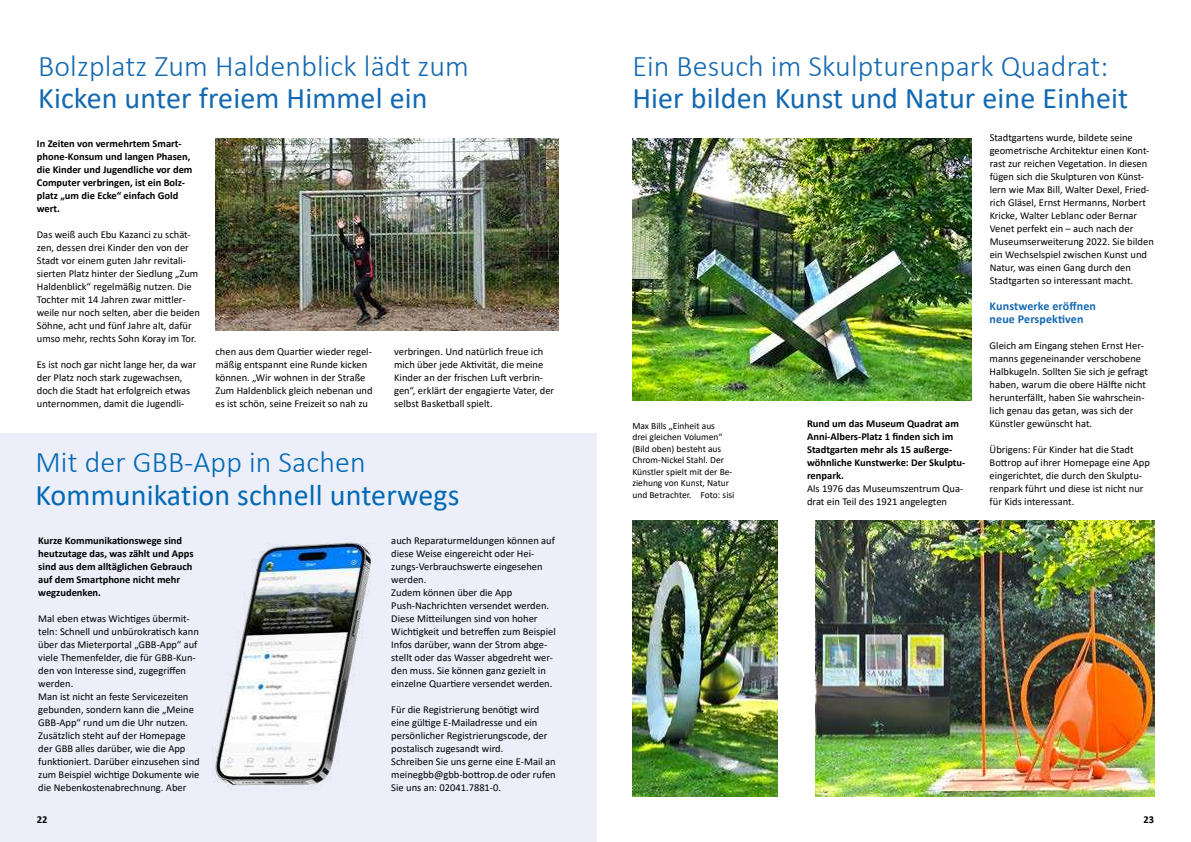
<style>
.page{position:relative;width:1191px;height:842px;background:#fff}
.page>*{position:absolute;margin:0;border:0;box-sizing:border-box;transform-origin:0 0}
.t1{font:300 30px "Calibri";letter-spacing:.005em;color:#1268b1}
.t2{font:30px "Calibri";letter-spacing:.005em;color:#1268b1}
.t3{font:30px "Calibri";letter-spacing:.005em;color:#0069b4}
.t4{font:300 30px "Calibri";letter-spacing:.005em;color:#0069b4}
.t5{font:700 12px/13px "Calibri";letter-spacing:.01em;color:#1268b1}
.t6{font:10.5px/13px "Calibri";color:#000}
.t7{font:700 10.5px/13px "Calibri";color:#000}
.t8{font:9.5px/11.5px "Calibri";color:#000}
</style>
<div class="page">
<div style="left:0;top:433px;width:597px;height:409px;background:#eceef9"></div>
<img style="left:632px;top:139px;width:339px;height:262px">
<img style="left:815px;top:520px;width:339px;height:276px">
<img style="left:632px;top:521px;width:145px;height:275px">
<img style="left:215px;top:139px;width:343px;height:192px">
<img style="left:213px;top:542px;width:159px;height:249px">
<h1 class="t1" style="left:38px;top:54px;width:432px">Bolzplatz Zum Haldenblick lädt zum</h1>
<h1 class="t2" style="left:38px;top:87px;width:391px">Kicken unter freiem Himmel ein</h1>
<p class="t7" style="left:37px;top:137px;width:157px">In Zeiten von vermehrtem Smart&shy;phone-Konsum und langen Phasen, die Kinder und Jugendliche vor dem<br>Computer verbringen, ist ein Bolz&shy;platz „um die Ecke“ einfach Gold wert.</p>
<p class="t6" style="left:37px;top:229px;width:165px">Das weiß auch Ebu Kazanci zu schät&shy;zen, dessen drei Kinder den von der Stadt vor einem guten Jahr revitali&shy;sierten Platz hinter der Siedlung „Zum Haldenblick“ regelmäßig nutzen. Die Tochter mit 14 Jahren zwar mi琀琀ler&shy;weile nur noch selten, aber die beiden Söhne, acht und fünf Jahre alt, dafür umso mehr, rechts Sohn Koray im Tor.</p>
<p class="t6" style="left:37px;top:358px;width:161px">Es ist noch gar nicht lange her, da war der Platz noch stark zugewachsen, doch die Stadt hat erfolgreich etwas unternommen, damit die Jugendli-</p>
<p class="t6" style="left:215px;top:345px;width:159px">chen aus dem Quar琀椀er wieder regel&shy;mäßig entspannt eine Runde kicken können. „Wir wohnen in der Straße Zum Haldenblick gleich nebenan und es ist schön, seine Freizeit so nah zu</p>
<p class="t6" style="left:394px;top:346px;width:162px">verbringen. Und natürlich freue ich mich über jede Ak琀椀vität, die meine Kinder an der frischen Lu昀琀 verbrin&shy;gen“, erklärt der engagierte Vater, der selbst Basketball spielt.</p>
<h1 class="t4" style="left:35px;top:451px;width:332px">Mit der GBB-App in Sachen</h1>
<h1 class="t3" style="left:35px;top:483px;width:425px">Kommunikation schnell unterwegs</h1>
<p class="t7" style="left:38px;top:534px;width:157px">Kurze Kommunika琀椀onswege sind heutzutage das, was zählt und Apps sind aus dem alltäglichen Gebrauch auf dem Smartphone nicht mehr wegzudenken.</p>
<p class="t6" style="left:38px;top:612px;width:163px">Mal eben etwas Wich琀椀ges übermit&shy;teln: Schnell und unbürokra琀椀sch kann über das Mieterportal „GBB-App“ auf viele Themenfelder, die für GBB-Kun&shy;den von Interesse sind, zugegri昀昀en werden.<br>Man ist nicht an feste Servicezeiten gebunden, sondern kann die „Meine GBB-App“ rund um die Uhr nutzen.<br>Zusätzlich steht auf der Homepage der GBB alles darüber, wie die App funk琀椀oniert. Darüber einzusehen sind zum Beispiel wich琀椀ge Dokumente wie die Nebenkostenabrechnung. Aber</p>
<p class="t7" style="left:37px;top:814px;width:12px">22</p>
<p class="t6" style="left:391px;top:534px;width:166px">auch Reparaturmeldungen können auf diese Weise eingereicht oder Hei&shy;zungs-Verbrauchswerte eingesehen werden.<br>Zudem können über die App Push-Nachrichten versendet werden.<br>Diese Mi琀琀eilungen sind von hoher Wich琀椀gkeit und betre昀昀en zum Beispiel Infos darüber, wann der Strom abge&shy;stellt oder das Wasser abgedreht wer&shy;den muss. Sie können ganz gezielt in einzelne Quar琀椀ere versendet werden.</p>
<p class="t6" style="left:391px;top:703px;width:166px">Für die Registrierung benö琀椀gt wird eine gül琀椀ge E-Mailadresse und ein persönlicher Registrierungscode, der postalisch zugesandt wird.<br>Schreiben Sie uns gerne eine E-Mail an meinegbb@gbb-bo琀琀rop.de oder rufen Sie uns an: 02041.7881-0.</p>
<h1 class="t1" style="left:632px;top:54px;width:477px">Ein Besuch im Skulpturenpark Quadrat:</h1>
<h1 class="t2" style="left:632px;top:87px;width:497px">Hier bilden Kunst und Natur eine Einheit</h1>
<p class="t8" style="left:632px;top:419px;width:104px">Max Bills „Einheit aus<br>drei gleichen Volumen“ (Bild oben) besteht aus<br>Chrom-Nickel Stahl. Der<br>Künstler spielt mit der Be&shy;ziehung von Kunst, Natur und Betrachter. Foto: sisi</p>
<p class="t7" style="left:807px;top:417px;width:160px">Rund um das Museum Quadrat am<br>Anni-Albers-Platz 1 昀椀nden sich im<br>Stadtgarten mehr als 15 außerge&shy;wöhnliche Kunstwerke: Der Skulptu&shy;renpark.</p>
<p class="t6" style="left:807px;top:482px;width:158px">Als 1976 das Museumszentrum Qua&shy;drat ein Teil des 1921 angelegten</p>
<p class="t6" style="left:989px;top:131px;width:166px">Stadtgartens wurde, bildete seine geometrische Architektur einen Kont&shy;rast zur reichen Vegeta琀椀on. In diesen fügen sich die Skulpturen von Künst&shy;lern wie Max Bill, Walter Dexel, Fried&shy;rich Gläsel, Ernst Hermanns, Norbert Kricke, Walter Leblanc oder Bernar Venet perfekt ein – auch nach der Museumserweiterung 2022. Sie bilden ein Wechselspiel zwischen Kunst und Natur, was einen Gang durch den Stadtgarten so interessant macht.</p>
<p class="t5" style="left:989px;top:299px;width:108px">Kunstwerke erö昀昀nen neue Perspek琀椀ven</p>
<p class="t6" style="left:989px;top:340px;width:160px">Gleich am Eingang stehen Ernst Her&shy;manns gegeneinander verschobene Halbkugeln. Sollten Sie sich je gefragt haben, warum die obere Häl昀琀e nicht herunterfällt, haben Sie wahrschein&shy;lich genau das getan, was sich der Künstler gewünscht hat.</p>
<p class="t6" style="left:989px;top:443px;width:162px">Übrigens: Für Kinder hat die Stadt<br>Bo琀琀rop auf ihrer Homepage eine App eingerichtet, die durch den Skulptu&shy;renpark führt und diese ist nicht nur für Kids interessant.</p>
<p class="t7" style="left:1143px;top:814px;width:12px">23</p>
</div>
